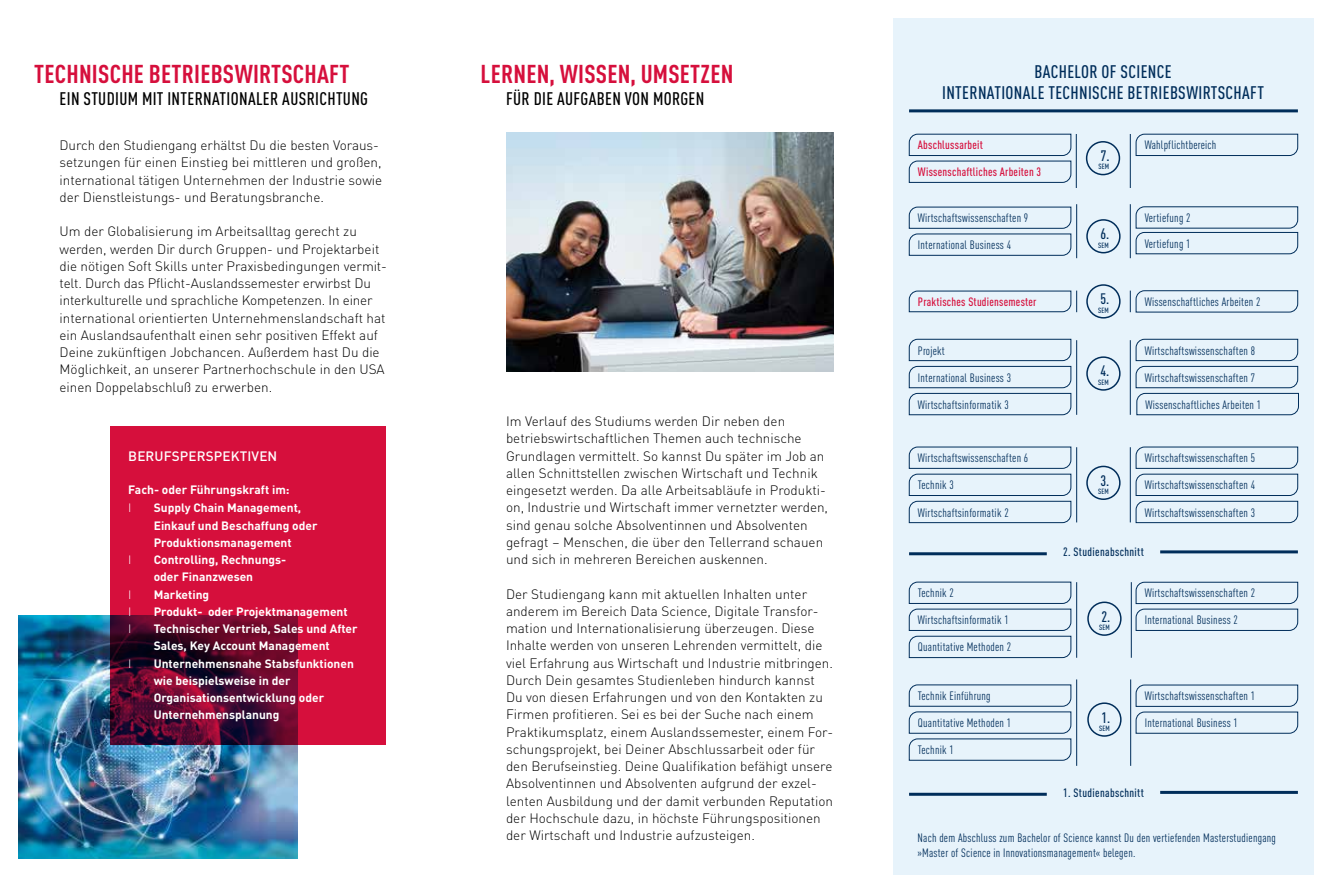
<style>
.page{position:relative;width:1331px;height:893px;background:#fff}
.page>*{position:absolute;margin:0;border:0;box-sizing:border-box;transform-origin:0 0}
.t1{font:700 condensed 25.5px "DIN Pro";letter-spacing:.01em;color:#d60f3c}
.t2{font:500 condensed 18px "DIN Pro";letter-spacing:.02em;color:#000}
.t3{font:500 condensed 18px/21.6px "DIN Pro";letter-spacing:.02em;color:#002d5a;text-align:center}
.t4{font:500 condensed 15px "DIN Pro";color:#002d5a}
.t5{font:300 13.5px/17.2px "DIN Pro";color:#000}
.t6{font:500 13.5px "DIN Pro";letter-spacing:.01em;color:#fff}
.t7{font:condensed 12px/15px "DIN Pro";letter-spacing:.02em;color:#002d5a}
.t8{font:700 12px/17.2px "DIN Pro";color:#fff}
.t9{font:500 condensed 12px "DIN Pro";letter-spacing:.02em;color:#d60f3c}
.t10{font:500 condensed 12px "DIN Pro";letter-spacing:.03em;color:#002d5a}
.t11{font:300 12px "DIN Pro";color:#fff}
.t12{font:500 condensed 7.5px "DIN Pro";letter-spacing:.01em;color:#002d5a}
</style>
<div class="page">
<img style="left:18px;top:616px;width:279px;height:243px">
<div style="left:893px;top:18px;width:421px;height:857px;background:#e7f3fb"></div>
<svg style="left:110px;top:427px;width:275px;height:318px;background:#b10d37"></svg>
<img style="left:506px;top:133px;width:327px;height:239px">
<svg style="left:909px;top:207px;width:162px;height:49px"></svg>
<svg style="left:1136px;top:134px;width:162px;height:22px"></svg>
<svg style="left:909px;top:684px;width:162px;height:77px"></svg>
<svg style="left:909px;top:582px;width:162px;height:76px"></svg>
<svg style="left:1136px;top:685px;width:162px;height:49px"></svg>
<svg style="left:1136px;top:582px;width:162px;height:49px"></svg>
<svg style="left:909px;top:339px;width:162px;height:76px"></svg>
<svg style="left:1136px;top:206px;width:162px;height:48px"></svg>
<svg style="left:1136px;top:447px;width:162px;height:76px"></svg>
<hr style="left:909px;top:109px;width:389px;height:3px;background:#002d5a">
<hr style="left:909px;top:793px;width:138px;height:3px;background:#002d5a">
<hr style="left:909px;top:552px;width:138px;height:3px;background:#002d5a">
<hr style="left:1160px;top:791px;width:138px;height:3px;background:#002d5a">
<hr style="left:1160px;top:550px;width:138px;height:3px;background:#002d5a">
<div style="left:1086px;top:466px;width:34px;height:34px;border:2px solid #002d5a;border-radius:50%"></div>
<div style="left:1086px;top:356px;width:34px;height:35px;border:2px solid #002d5a;border-radius:50%"></div>
<div style="left:1086px;top:219px;width:34px;height:34px;border:2px solid #002d5a;border-radius:50%"></div>
<div style="left:1086px;top:284px;width:34px;height:35px;border:2px solid #002d5a;border-radius:50%"></div>
<div style="left:1087px;top:602px;width:34px;height:34px;border:2px solid #002d5a;border-radius:50%"></div>
<div style="left:1087px;top:702px;width:34px;height:35px;border:2px solid #002d5a;border-radius:50%"></div>
<hr style="left:1131px;top:582px;width:1px;height:76px;background:#002d5a">
<hr style="left:1076px;top:582px;width:1px;height:76px;background:#002d5a">
<hr style="left:1130px;top:447px;width:1px;height:75px;background:#002d5a">
<hr style="left:1130px;top:340px;width:1px;height:75px;background:#002d5a">
<hr style="left:1130px;top:204px;width:1px;height:54px;background:#002d5a">
<svg style="left:1130px;top:290px;width:168px;height:22px"></svg>
<hr style="left:1130px;top:134px;width:1px;height:54px;background:#002d5a">
<hr style="left:1076px;top:134px;width:1px;height:54px;background:#002d5a">
<hr style="left:1076px;top:447px;width:1px;height:75px;background:#002d5a">
<hr style="left:1076px;top:340px;width:1px;height:75px;background:#002d5a">
<hr style="left:1076px;top:204px;width:1px;height:54px;background:#002d5a">
<svg style="left:909px;top:291px;width:168px;height:21px"></svg>
<hr style="left:1076px;top:679px;width:1px;height:87px;background:#002d5a">
<hr style="left:1130px;top:679px;width:1px;height:87px;background:#002d5a">
<svg style="left:909px;top:134px;width:162px;height:49px"></svg>
<div style="left:1086px;top:141px;width:34px;height:34px;border:2px solid #002d5a;border-radius:50%"></div>
<svg style="left:1136px;top:339px;width:163px;height:76px"></svg>
<svg style="left:909px;top:447px;width:162px;height:76px"></svg>
<h1 class="t1" style="left:34px;top:55px;width:317px">TECHNISCHE BETRIEBSWIRTSCHAFT</h1>
<h2 class="t2" style="left:60px;top:86px;width:310px">EIN STUDIUM MIT INTERNATIONALER AUSRICHTUNG</h2>
<p class="t5" style="left:60px;top:136px;width:324px">Durch den Studiengang erhältst Du die besten Voraus&shy;setzungen für einen Einstieg bei mittleren und großen, international tätigen Unternehmen der Industrie sowie der Dienstleistungs- und Beratungsbranche.</p>
<p class="t5" style="left:60px;top:222px;width:329px">Um der Globalisierung im Arbeitsalltag gerecht zu werden, werden Dir durch Gruppen- und Projektarbeit die nötigen Soft Skills unter Praxisbedingungen vermit&shy;telt. Durch das Pflicht-Auslandssemester erwirbst Du interkulturelle und sprachliche Kompetenzen. In einer international orientierten Unternehmenslandschaft hat ein Auslandsaufenthalt einen sehr positiven Effekt auf Deine zukünftigen Jobchancen. Außerdem hast Du die Möglichkeit, an unserer Partnerhochschule in den USA einen Doppelabschluß zu erwerben.</p>
<p class="t6" style="left:128px;top:445px;width:151px">BERUFSPERSPEKTIVEN</p>
<p class="t8" style="left:128px;top:480px;width:163px">Fach- oder Führungskraft im:</p>
<p class="t11" style="left:128px;top:499px;width:5px">I</p>
<p class="t8" style="left:154px;top:499px;width:165px">Supply Chain Management,<br>Einkauf und Beschaffung oder<br>Produktionsmanagement</p>
<p class="t11" style="left:128px;top:551px;width:5px">I</p>
<p class="t8" style="left:154px;top:550px;width:134px">Controlling, Rechnungs&shy;oder Finanzwesen</p>
<p class="t11" style="left:128px;top:585px;width:5px">I</p>
<p class="t8" style="left:154px;top:585px;width:57px">Marketing</p>
<p class="t11" style="left:128px;top:602px;width:5px">I</p>
<p class="t8" style="left:154px;top:602px;width:195px">Produkt- oder Projektmanagement</p>
<p class="t11" style="left:128px;top:620px;width:5px">I</p>
<p class="t8" style="left:154px;top:619px;width:205px">Technischer Vertrieb, Sales und After<br>Sales, Key Account Management</p>
<p class="t11" style="left:128px;top:654px;width:5px">I</p>
<p class="t8" style="left:154px;top:654px;width:202px">Unternehmensnahe Stabsfunktionen wie beispielsweise in der<br>Organisationsentwicklung oder<br>Unternehmensplanung</p>
<h1 class="t1" style="left:481px;top:55px;width:254px">LERNEN, WISSEN, UMSETZEN</h1>
<h2 class="t2" style="left:506px;top:86px;width:200px">FÜR DIE AUFGABEN VON MORGEN</h2>
<p class="t5" style="left:506px;top:412px;width:324px">Im Verlauf des Studiums werden Dir neben den betriebswirtschaftlichen Themen auch technische Grundlagen vermittelt. So kannst Du später im Job an allen Schnittstellen zwischen Wirtschaft und Technik eingesetzt werden. Da alle Arbeitsabläufe in Produkti&shy;on, Industrie und Wirtschaft immer vernetzter werden, sind genau solche Absolventinnen und Absolventen gefragt – Menschen, die über den Tellerrand schauen und sich in mehreren Bereichen auskennen.</p>
<p class="t5" style="left:506px;top:584px;width:329px">Der Studiengang kann mit aktuellen Inhalten unter anderem im Bereich Data Science, Digitale Transfor&shy;mation und Internationalisierung überzeugen. Diese Inhalte werden von unseren Lehrenden vermittelt, die viel Erfahrung aus Wirtschaft und Industrie mitbringen.<br>Durch Dein gesamtes Studienleben hindurch kannst Du von diesen Erfahrungen und von den Kontakten zu Firmen profitieren. Sei es bei der Suche nach einem Praktikumsplatz, einem Auslandssemester, einem For&shy;schungsprojekt, bei Deiner Abschlussarbeit oder für den Berufseinstieg. Deine Qualifikation befähigt unsere Absolventinnen und Absolventen aufgrund der exzel&shy;lenten Ausbildung und der damit verbunden Reputation der Hochschule dazu, in höchste Führungspositionen der Wirtschaft und Industrie aufzusteigen.</p>
<h2 class="t3" style="left:942px;top:59px;width:323px">BACHELOR OF SCIENCE<br>INTERNATIONALE TECHNISCHE BETRIEBSWIRTSCHAFT</h2>
<p class="t9" style="left:918px;top:137px;width:66px">Abschlussarbeit</p>
<p class="t9" style="left:918px;top:163px;width:125px">Wissenschaftliches Arbeiten 3</p>
<p class="t4" style="left:1101px;top:145px;width:10px">7.</p>
<p class="t12" style="left:1099px;top:161px;width:12px">SEM</p>
<p class="t7" style="left:1145px;top:137px;width:73px">Wahlpflichtbereich</p>
<p class="t7" style="left:918px;top:210px;width:112px">Wirtschaftswissenschaften 9</p>
<p class="t7" style="left:1145px;top:210px;width:47px">Vertiefung 2</p>
<p class="t7" style="left:918px;top:237px;width:95px">International Business 4</p>
<p class="t4" style="left:1100px;top:223px;width:10px">6.</p>
<p class="t12" style="left:1098px;top:239px;width:12px">SEM</p>
<p class="t7" style="left:1145px;top:235px;width:47px">Vertiefung 1</p>
<p class="t9" style="left:918px;top:293px;width:120px">Praktisches Studiensemester</p>
<p class="t4" style="left:1100px;top:288px;width:10px">5.</p>
<p class="t12" style="left:1098px;top:305px;width:12px">SEM</p>
<p class="t7" style="left:1145px;top:294px;width:117px">Wissenschaftliches Arbeiten 2</p>
<p class="t7" style="left:918px;top:342px;width:28px">Projekt</p>
<p class="t7" style="left:1145px;top:342px;width:112px">Wirtschaftswissenschaften 8</p>
<p class="t7" style="left:918px;top:369px;width:95px">International Business 3</p>
<p class="t4" style="left:1100px;top:360px;width:10px">4.</p>
<p class="t12" style="left:1098px;top:377px;width:12px">SEM</p>
<p class="t7" style="left:1145px;top:369px;width:112px">Wirtschaftswissenschaften 7</p>
<p class="t7" style="left:918px;top:396px;width:92px">Wirtschaftsinformatik 3</p>
<p class="t7" style="left:1145px;top:396px;width:117px">Wissenschaftliches Arbeiten 1</p>
<p class="t7" style="left:918px;top:450px;width:112px">Wirtschaftswissenschaften 6</p>
<p class="t7" style="left:1145px;top:450px;width:112px">Wirtschaftswissenschaften 5</p>
<p class="t7" style="left:918px;top:477px;width:37px">Technik 3</p>
<p class="t4" style="left:1100px;top:470px;width:10px">3.</p>
<p class="t12" style="left:1098px;top:486px;width:12px">SEM</p>
<p class="t7" style="left:1145px;top:477px;width:112px">Wirtschaftswissenschaften 4</p>
<p class="t7" style="left:918px;top:504px;width:92px">Wirtschaftsinformatik 2</p>
<p class="t7" style="left:1145px;top:504px;width:112px">Wirtschaftswissenschaften 3</p>
<p class="t10" style="left:1063px;top:543px;width:82px">2. Studienabschnitt</p>
<p class="t7" style="left:918px;top:585px;width:37px">Technik 2</p>
<p class="t7" style="left:1145px;top:585px;width:112px">Wirtschaftswissenschaften 2</p>
<p class="t7" style="left:918px;top:612px;width:92px">Wirtschaftsinformatik 1</p>
<p class="t4" style="left:1101px;top:606px;width:10px">2.</p>
<p class="t12" style="left:1099px;top:622px;width:12px">SEM</p>
<p class="t7" style="left:1145px;top:612px;width:95px">International Business 2</p>
<p class="t7" style="left:918px;top:639px;width:95px">Quantitative Methoden 2</p>
<p class="t7" style="left:918px;top:688px;width:74px">Technik Einführung</p>
<p class="t7" style="left:1145px;top:688px;width:112px">Wirtschaftswissenschaften 1</p>
<p class="t7" style="left:918px;top:715px;width:95px">Quantitative Methoden 1</p>
<p class="t4" style="left:1101px;top:706px;width:10px">1.</p>
<p class="t12" style="left:1099px;top:723px;width:12px">SEM</p>
<p class="t7" style="left:1145px;top:715px;width:95px">International Business 1</p>
<p class="t7" style="left:918px;top:742px;width:37px">Technik 1</p>
<p class="t10" style="left:1063px;top:784px;width:82px">1. Studienabschnitt</p>
<p class="t7" style="left:917px;top:829px;width:360px">Nach dem Abschluss zum Bachelor of Science kannst Du den vertiefenden Masterstudiengang »Master of Science in Innovationsmanagement« belegen.</p>
</div>
